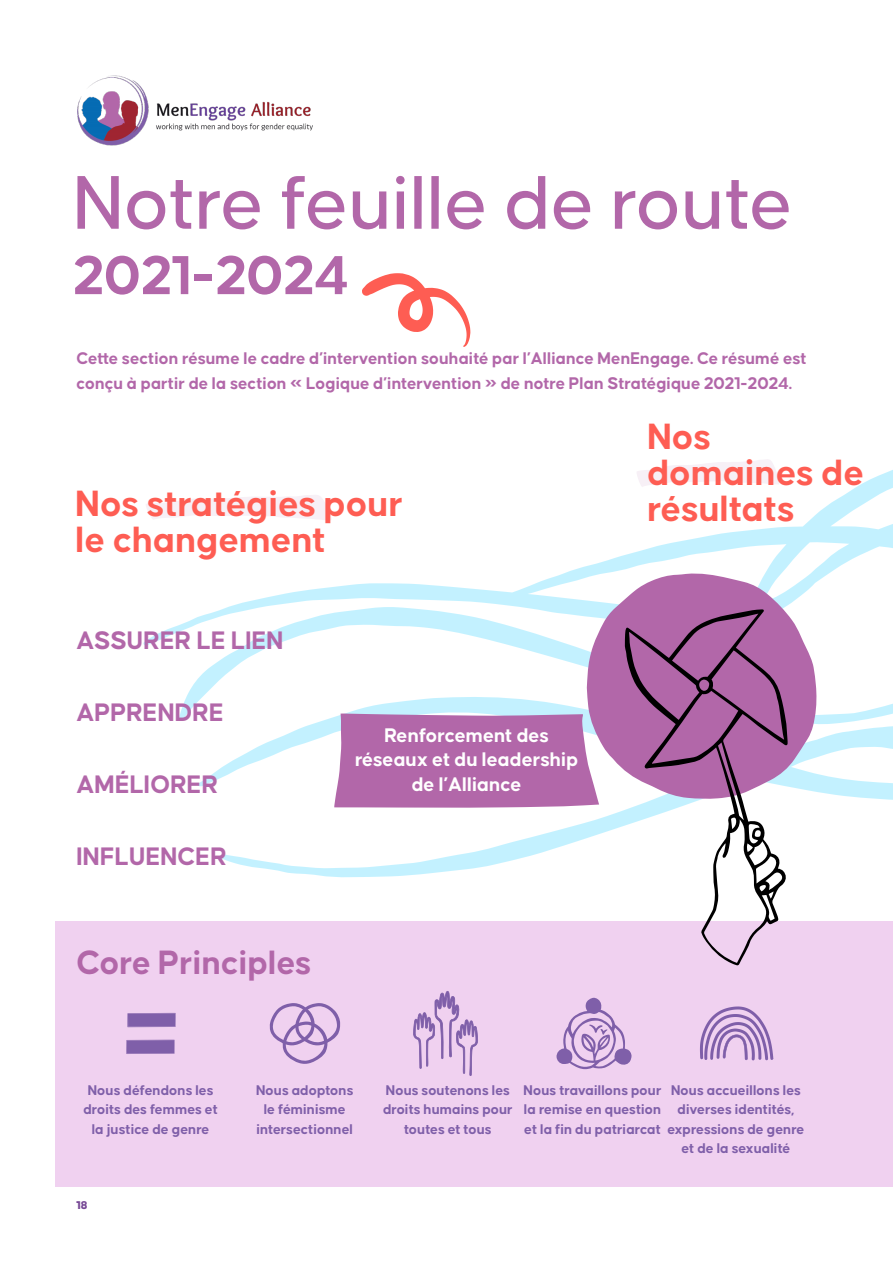
<style>
.page{position:relative;width:893px;height:1263px;background:#fff}
.page>*{position:absolute;margin:0;border:0;box-sizing:border-box;transform-origin:0 0}
.Titles{font:500 81px "Causten";color:#b267a9}
.Titles-2{font:700 58.5px "Causten";color:#b267a9}
.Extra_Titles{font:700 39px/36px "Causten";color:#fe5d53}
.Extra_Titles-2{font:700 36px "Causten";color:#b267a9}
.Extra_Titles-3{font:700 27px "Causten";color:#b267a9}
.Body_Copy{font:700 21px/24.6px "Causten";color:#fff;text-align:center}
.Body_Copy-2{font:700 18px/24.6px "Causten";color:#b267a9}
.Body_copy{font:700 15px/19.5px "Causten";color:#7f5fa9;text-align:center}
.t1{font:900 12px "Causten";color:#784a96}
</style>
<div class="page">
<svg style="left:143px;top:328px;width:750px;height:550px"></svg>
<div style="left:334px;top:713px;width:265px;height:95px;background:#b267a9"></div>
<svg style="left:636px;top:459px;width:143px;height:28px"></svg>
<div style="left:55px;top:921px;width:838px;height:265px;background:#f0d1f0"></div>
<svg style="left:362px;top:273px;width:108px;height:74px"></svg>
<svg style="left:700px;top:1006px;width:73px;height:54px"></svg>
<svg style="left:269px;top:1003px;width:71px;height:61px"></svg>
<svg style="left:126px;top:1040px;width:49px;height:14px"></svg>
<svg style="left:127px;top:1013px;width:49px;height:14px"></svg>
<div style="left:128px;top:1013px;width:47px;height:14px;background:#7f5fa9"></div>
<svg style="left:413px;top:991px;width:65px;height:85px"></svg>
<svg style="left:556px;top:997px;width:76px;height:72px"></svg>
<svg style="left:587px;top:573px;width:230px;height:226px;fill:#b267a9"></svg>
<svg style="left:624px;top:609px;width:164px;height:357px"></svg>
<img style="left:77px;top:75px;width:72px;height:71px">
<img style="left:156px;top:101px;width:157px;height:30px">
<svg style="left:145px;top:495px;width:187px;height:26px"></svg>
<p class="Titles" style="left:73px;top:159px;width:721px">Notre feuille de route</p>
<p class="Titles-2" style="left:73px;top:243px;width:277px">2021-2024</p>
<p class="Body_Copy-2" style="left:77px;top:346px;width:732px">Cette section résume le cadre d’intervention souhaité par l’Alliance MenEngage. Ce résumé est conçu à partir de la section « Logique d’intervention » de notre Plan Stratégique 2021-2024.</p>
<p class="Extra_Titles" style="left:647px;top:418px;width:218px">Nos domaines de résultats</p>
<p class="Extra_Titles" style="left:75px;top:485px;width:329px">Nos stratégies pour le changement</p>
<p class="Extra_Titles-3" style="left:77px;top:626px;width:209px">ASSURER LE LIEN</p>
<p class="Extra_Titles-3" style="left:77px;top:698px;width:149px">APPRENDRE</p>
<p class="Extra_Titles-3" style="left:77px;top:770px;width:143px">AMÉLIORER</p>
<p class="Extra_Titles-3" style="left:77px;top:842px;width:152px">INFLUENCER</p>
<p class="Extra_Titles-2" style="left:77px;top:943px;width:236px">Core Principles</p>
<p class="Body_Copy" style="left:355px;top:722px;width:225px">Renforcement des réseaux et du leadership de l’Alliance</p>
<p class="Body_copy" style="left:83px;top:1080px;width:136px">Nous défendons les droits des femmes et la justice de genre</p>
<p class="Body_copy" style="left:256px;top:1080px;width:99px">Nous adoptons le féminisme intersectionnel</p>
<p class="Body_copy" style="left:383px;top:1080px;width:131px">Nous soutenons les droits humains pour toutes et tous</p>
<p class="Body_copy" style="left:524px;top:1080px;width:282px;text-align:left">Nous travaillons pour<br>la remise en question<br>et la fin du patriarcat expressions de genre</p>
<p class="Body_copy" style="left:671px;top:1080px;width:131px">Nous accueillons les diverses identités,</p>
<p class="Body_copy" style="left:681px;top:1138px;width:110px">et de la sexualité</p>
<p class="t1" style="left:77px;top:1198px;width:13px">18</p>
</div>
